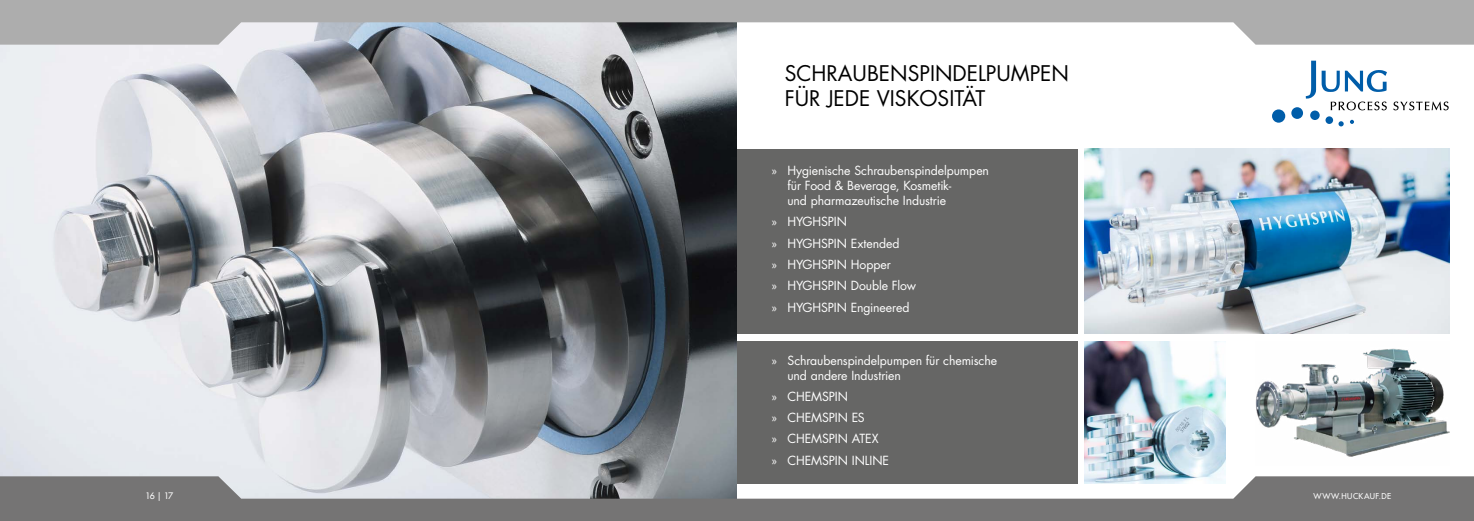
<style>
.page{position:relative;width:1474px;height:521px;background:#fff}
.page>*{position:absolute;margin:0;border:0;box-sizing:border-box;transform-origin:0 0}
.t1{font:21px/25.2px "Futura Std";color:#000}
.t2{font:12.25px/21.3px "Futura Std";letter-spacing:-.01em;color:#fff}
.t3{font:500 8.75px "Futura Std";color:#fff}
.t4{font:500 7.88px "Futura Std";letter-spacing:.065em;color:#fff}
.s1{font-family:"Myriad Pro"}
</style>
<div class="page">
<img style="left:0;top:45px;width:737px;height:431px">
<svg style="left:0;top:0;width:1473px;height:45px;fill:#adadad"></svg>
<svg style="left:0;top:476px;width:1473px;height:45px;background:#949495"></svg>
<svg style="left:1350px;top:120px;width:3px;height:4px"></svg>
<svg style="left:1338px;top:121px;width:5px;height:5px"></svg>
<div style="left:1325px;top:116px;width:7px;height:8px;background:#005da9;border-radius:50%"></div>
<div style="left:1310px;top:111px;width:9px;height:9px;background:#005da9;border-radius:50%"></div>
<div style="left:1291px;top:107px;width:11px;height:12px;background:#005da9;border-radius:50%"></div>
<svg style="left:1271px;top:109px;width:14px;height:14px"></svg>
<svg style="left:1305px;top:61px;width:10px;height:38px"></svg>
<svg style="left:1321px;top:70px;width:65px;height:22px"></svg>
<svg style="left:1330px;top:102px;width:56px;height:8px"></svg>
<svg style="left:1393px;top:102px;width:55px;height:8px"></svg>
<div style="left:737px;top:149px;width:340px;height:185px;background:#666665"></div>
<img style="left:1084px;top:149px;width:365px;height:185px">
<img style="left:1084px;top:341px;width:141px;height:143px">
<img style="left:1255px;top:348px;width:194px;height:109px">
<div style="left:737px;top:341px;width:340px;height:143px;background:#666665"></div>
<h1 class="t1" style="left:784px;top:61px;width:286px">SCHRAUBENSPINDELPUMPEN<br>FÜR JEDE VISKOSITÄT</h1>
<p class="t2" style="left:787px;top:164px;width:203px;line-height:14.9px;text-indent:-16px"><span class="s1">»</span> Hygienische Schraubenspindelpumpen für Food &amp; Beverage, Kosmetik-<br>und pharmazeutische Industrie</p>
<p class="t2" style="left:771px;top:211px;width:146px"><span class="s1">»</span> HYGHSPIN<br><span class="s1">»</span> HYGHSPIN Extended<br><span class="s1">»</span> HYGHSPIN Hopper<br><span class="s1">»</span> HYGHSPIN Double Flow <span class="s1">»</span> HYGHSPIN Engineered</p>
<p class="t2" style="left:787px;top:353px;width:211px;line-height:14.9px;text-indent:-16px"><span class="s1">»</span> Schraubenspindelpumpen für chemische und andere Industrien</p>
<p class="t2" style="left:771px;top:386px;width:119px"><span class="s1">»</span> CHEMSPIN<br><span class="s1">»</span> CHEMSPIN ES<br><span class="s1">»</span> CHEMSPIN ATEX<br><span class="s1">»</span> CHEMSPIN INLINE</p>
<p class="t3" style="left:145px;top:490px;width:29px">16 | 17</p>
<p class="t4" style="left:1313px;top:491px;width:79px">WWW.HUCKAUF.DE</p>
</div>
